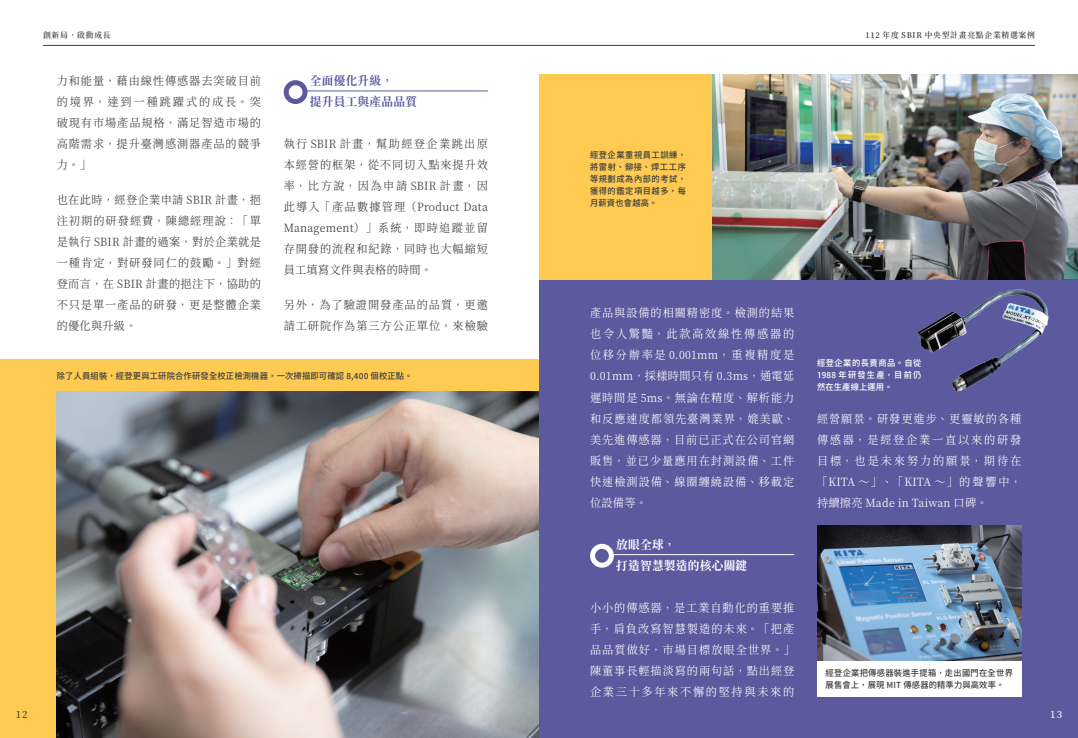
<style>
.page{position:relative;width:1078px;height:738px;background:#fff}
.page>*{position:absolute;margin:0;border:0;box-sizing:border-box;transform-origin:0 0}
.t1{font:700 12px/21px "Chiron Sung HK";letter-spacing:.025em;color:#fff}
.t2{font:700 12px/21px "Chiron Sung HK";letter-spacing:.025em;color:#5b5a9e}
.t3{font:11.5px/21px "Chiron Sung HK";letter-spacing:.085em;color:#3e3e3f;text-align:justify}
.t4{font:11.5px/21px "Chiron Sung HK";letter-spacing:.09em;color:#fff;text-align:justify}
.t5{font:500 10px "Chiron Sung HK";color:#fff}
.t6{font:500 10px "Chiron Sung HK";color:#3e3e3f}
.t7{font:500 8.5px/12px "Chiron Hei HK";letter-spacing:.025em;color:#3e3e3f;text-align:justify}
.t8{font:500 8.5px/12px "Chiron Hei HK";letter-spacing:.065em;color:#fff;text-align:justify}
.t9{font:600 8px "Chiron Sung HK";letter-spacing:.1em;color:#3e3e3f}
</style>
<div class="page">
<div style="left:539px;top:279px;width:538px;height:458px;background:#5b5a9e"></div>
<div style="left:0;top:359px;width:539px;height:378px;background:#feca52"></div>
<img style="left:711px;top:74px;width:366px;height:205px">
<div style="left:539px;top:74px;width:172px;height:205px;background:#feca52"></div>
<img style="left:57px;top:391px;width:482px;height:346px">
<hr style="left:43px;top:45px;width:991px;height:1px;background:#3e3e3f">
<div style="left:283px;top:80px;width:24px;height:24px;border:5px solid #5b5a9e;border-radius:50%"></div>
<hr style="left:304px;top:91px;width:184px;height:1px;background:#5b5a9e">
<div style="left:590px;top:543px;width:23px;height:24px;border:5px solid #fff;border-radius:50%"></div>
<hr style="left:610px;top:554px;width:184px;height:1px;background:#fff">
<div style="left:816px;top:660px;width:204px;height:36px;background:#fff"></div>
<img style="left:817px;top:525px;width:203px;height:135px">
<img style="left:917px;top:289px;width:132px;height:103px">
<p class="t9" style="left:43px;top:30px;width:69px">創新局，啟動成長</p>
<p class="t3" style="left:57px;top:70px;width:206px">力和能量，藉由線性傳感器去突破目前的境界，達到一種跳躍式的成長。突破現有市場產品規格，滿足智造市場的高階需求，提升臺灣感測器產品的競爭力。」</p>
<p class="t3" style="left:57px;top:189px;width:206px">也在此時，經登企業申請 SBIR 計畫，挹注初期的研發經費，陳總經理說：「單是執行 SBIR 計畫的過案，對於企業就是一種肯定，對研發同仁的鼓勵。」對經登而言，在 SBIR 計畫的挹注下，協助的不只是單一產品的研發，更是整體企業的優化與升級。</p>
<p class="t2" style="left:310px;top:70px;width:109px">全面優化升級，<br>提升員工與產品品質</p>
<p class="t3" style="left:283px;top:133px;width:206px">執行 SBIR 計畫，幫助經登企業跳出原本經營的框架，從不同切入點來提升效率，比方說，因為申請 SBIR 計畫，因此導入「產品數據管理（Product Data Management）」系統，即時追蹤並留存開發的流程和紀錄，同時也大幅縮短員工填寫文件與表格的時間。</p>
<p class="t3" style="left:283px;top:294px;width:206px">另外，為了驗證開發產品的品質，更邀請工研院作為第三方公正單位，來檢驗</p>
<p class="t7" style="left:57px;top:369px;width:357px">除了人員組裝，經登更與工研院合作研發全校正檢測機器，一次掃描即可確認 8,400 個校正點。</p>
<p class="t6" style="left:16px;top:708px;width:13px">12</p>
<p class="t9" style="left:865px;top:30px;width:171px">112 年度 SBIR 中央型計畫亮點企業精選案例</p>
<p class="t7" style="left:590px;top:149px;width:97px">經登企業重視員工訓練，將雷射、鉚接、焊工工序等規劃成為內部的考試，獲得的鑑定項目越多，每月薪資也會越高。</p>
<p class="t4" style="left:590px;top:303px;width:206px">產品與設備的相關精密度。檢測的結果也令人驚豔，此款高效線性傳感器的位移分辦率是 0.001mm，重複精度是0.01mm，採樣時間只有 0.3ms，通電延遲時間是 5ms。無論在精度、解析能力和反應速度都領先臺灣業界，媲美歐、美先進傳感器，目前已正式在公司官網販售，並已少量應用在封測設備、工件快速檢測設備、線圈纏繞設備、移載定位設備等。</p>
<p class="t1" style="left:616px;top:534px;width:132px">放眼全球，<br>打造智慧製造的核心關鍵</p>
<p class="t4" style="left:590px;top:597px;width:206px">小小的傳感器，是工業自動化的重要推手，肩負改寫智慧製造的未來。「把產品品質做好，市場目標放眼全世界。」陳董事長輕描淡寫的兩句話，點出經登企業三十多年來不懈的堅持與未來的</p>
<p class="t8" style="left:816px;top:356px;width:106px">經登企業的長賣商品。自從1988 年研發生產，目前仍然在生產線上運用。</p>
<p class="t4" style="left:816px;top:408px;width:206px">經營願景。研發更進步、更靈敏的各種傳感器，是經登企業一直以來的研發目標，也是未來努力的願景，期待在「KITA ～」、「KITA ～」的聲響中，持續擦亮 Made in Taiwan 口碑。</p>
<p class="t7" style="left:825px;top:666px;width:189px">經登企業把傳感器裝進手提箱，走出國門在全世界展售會上，展現 MIT 傳感器的精準力與高效率。</p>
<p class="t5" style="left:1049px;top:708px;width:13px">13</p>
</div>
